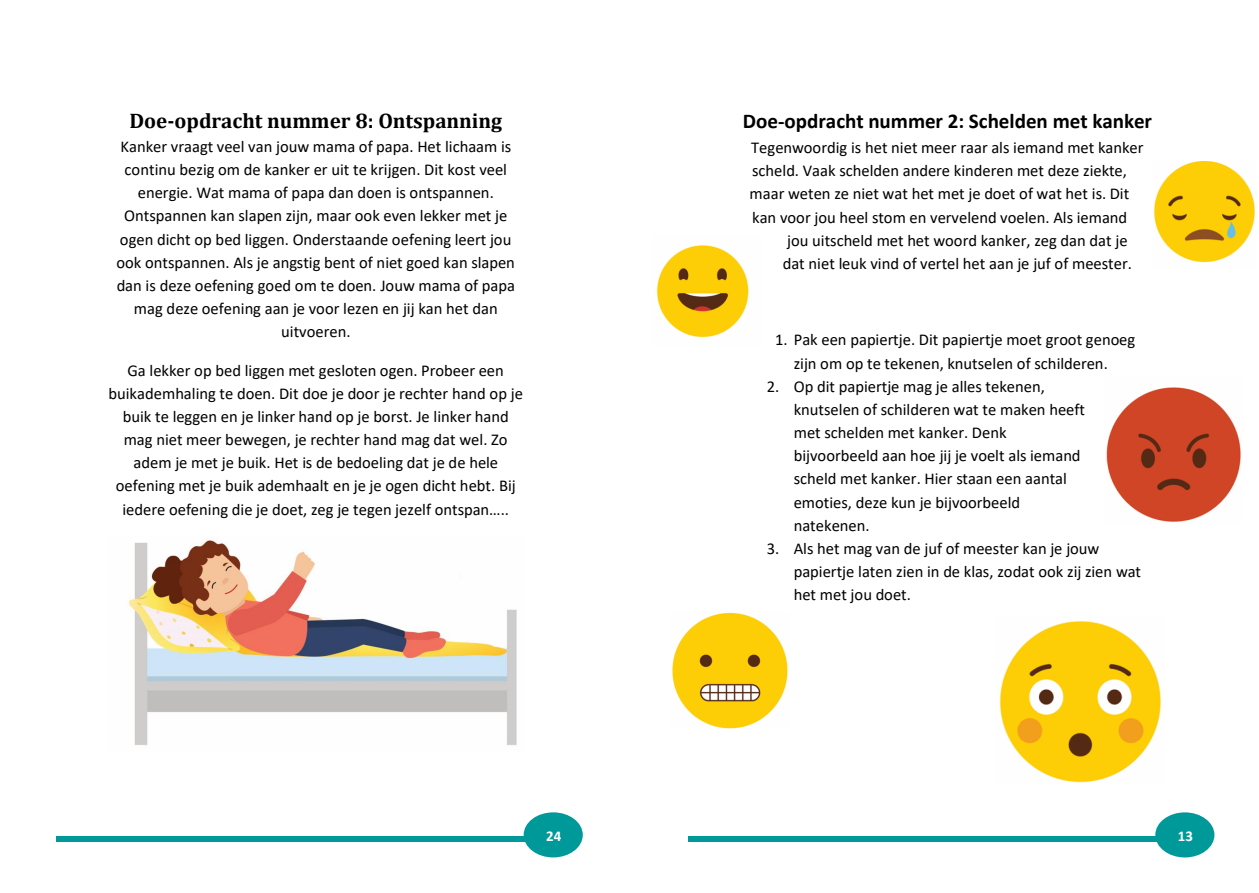
<style>
.page{position:relative;width:1259px;height:893px;background:#fff}
.page>*{position:absolute;margin:0;border:0;box-sizing:border-box;transform-origin:0 0}
.t1{font:700 21px "Calibri";color:#000}
.t2{font:700 21px "Cambria";color:#000}
.t3{font:16.5px/23.1px "Calibri";color:#000;text-align:center}
.t4{font:700 15px "Calibri";color:#fff}
</style>
<div class="page">
<div style="left:524px;top:812px;width:59px;height:45px;background:#099;border-radius:50%"></div>
<div style="left:56px;top:836px;width:475px;height:5px;background:#099"></div>
<img style="left:128px;top:540px;width:389px;height:205px">
<div style="left:1155px;top:812px;width:59px;height:45px;background:#099;border-radius:50%"></div>
<div style="left:688px;top:836px;width:474px;height:6px;background:#099"></div>
<img style="left:657px;top:245px;width:92px;height:93px">
<img style="left:1154px;top:161px;width:101px;height:102px">
<img style="left:1106px;top:387px;width:135px;height:135px">
<img style="left:672px;top:612px;width:116px;height:116px">
<img style="left:999px;top:621px;width:162px;height:162px">
<p class="t2" style="left:129px;top:106px;width:374px">Doe-opdracht nummer 8: Ontspanning</p>
<p class="t3" style="left:116px;top:134px;width:400px">Kanker vraagt veel van jouw mama of papa. Het lichaam is continu bezig om de kanker er uit te krijgen. Dit kost veel energie. Wat mama of papa dan doen is ontspannen.<br>Ontspannen kan slapen zijn, maar ook even lekker met je ogen dicht op bed liggen. Onderstaande oefening leert jou ook ontspannen. Als je angstig bent of niet goed kan slapen dan is deze oefening goed om te doen. Jouw mama of papa mag deze oefening aan je voor lezen en jij kan het dan uitvoeren.</p>
<p class="t3" style="left:109px;top:358px;width:416px">Ga lekker op bed liggen met gesloten ogen. Probeer een buikademhaling te doen. Dit doe je door je rechter hand op je buik te leggen en je linker hand op je borst. Je linker hand mag niet meer bewegen, je rechter hand mag dat wel. Zo adem je met je buik. Het is de bedoeling dat je de hele oefening met je buik ademhaalt en je je ogen dicht hebt. Bij iedere oefening die je doet, zeg je tegen jezelf ontspan…..</p>
<p class="t4" style="left:546px;top:826px;width:17px">24</p>
<p class="t1" style="left:743px;top:106px;width:411px">Doe-opdracht nummer 2: Schelden met kanker</p>
<p class="t3" style="left:751px;top:136px;width:394px">Tegenwoordig is het niet meer raar als iemand met kanker</p>
<p class="t3" style="left:752px;top:159px;width:376px">scheld. Vaak schelden andere kinderen met deze ziekte,</p>
<p class="t3" style="left:749px;top:182px;width:381px">maar weten ze niet wat het met je doet of wat het is. Dit</p>
<p class="t3" style="left:752px;top:205px;width:376px">kan voor jou heel stom en vervelend voelen. Als iemand</p>
<p class="t3" style="left:787px;top:228px;width:342px">jou uitscheld met het woord kanker, zeg dan dat je</p>
<p class="t3" style="left:782px;top:252px;width:351px">dat niet leuk vind of vertel het aan je juf of meester.</p>
<p class="t3" style="left:775px;top:328px;width:362px">1. Pak een papiertje. Dit papiertje moet groot genoeg zijn om op te tekenen, knutselen of schilderen.</p>
<p class="t3" style="left:793px;top:374px;width:293px;text-align:left;text-indent:-27px">2. Op dit papiertje mag je alles tekenen, knutselen of schilderen wat te maken heeft met schelden met kanker. Denk bijvoorbeeld aan hoe jij je voelt als iemand scheld met kanker. Hier staan een aantal emoties, deze kun je bijvoorbeeld natekenen.</p>
<p class="t3" style="left:793px;top:536px;width:349px;text-align:left;text-indent:-27px">3. Als het mag van de juf of meester kan je jouw papiertje laten zien in de klas, zodat ook zij zien wat het met jou doet.</p>
<p class="t4" style="left:1178px;top:826px;width:17px">13</p>
</div>
